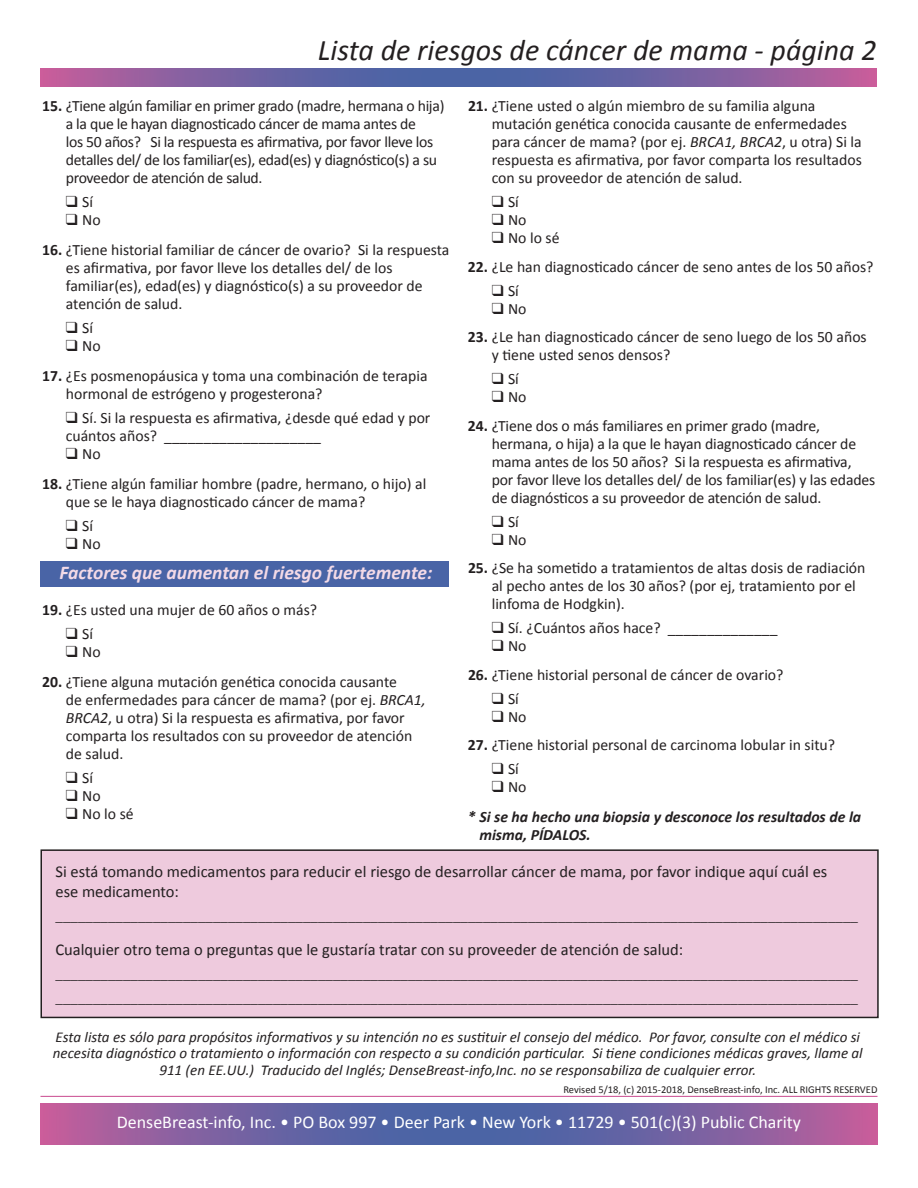
<style>
.page{position:relative;width:918px;height:1188px;background:#fff}
.page>*{position:absolute;margin:0;border:0;box-sizing:border-box;transform-origin:0 0}
.t1{font:italic 30px "Calibri";color:#231f20}
.t2{font:italic 700 19.5px "Calibri";color:#f3dae7}
.t3{font:18px "Calibri";color:#fff}
.t4{font:16.5px/19.8px "Calibri";color:#231f20}
.t5{font:15.75px/18px "Calibri";color:#231f20}
.t6{font:15.75px/18px "Calibri";letter-spacing:-.02em;color:#231f20}
.t7{font:italic 700 15.75px/30px "Calibri";color:#231f20}
.t8{font:15px/24px "Minion Pro";color:#231f20}
.t9{font:italic 15px/16.5px "Calibri";color:#231f20;text-align:center}
.t10{font:10.5px "Calibri";color:#231f20}
.s1{font-weight:700}
.s2{font-style:italic}
.s3{font-weight:400;font-style:normal}
</style>
<div class="page">
<div style="left:40px;top:561px;width:409px;height:26px;background:#4964a6"></div>
<div style="left:41px;top:850px;width:837px;height:167px;background:#eecadd"></div>
<div style="left:40px;top:849px;width:839px;height:169px;border:2px solid #231f20"></div>
<svg style="left:40px;top:69px;width:837px;height:18px;background:#7861a1"></svg>
<svg style="left:41px;top:1104px;width:837px;height:41px;background:#7861a1"></svg>
<hr style="left:41px;top:1096px;width:837px;height:1px;background:#cf5d9b">
<h1 class="t1" style="left:318px;top:31px;width:560px">Lista de riesgos de cáncer de mama - página 2</h1>
<p class="t6" style="left:66px;top:96px;width:380px;text-indent:-24px"><span class="s1">15.</span> ¿Tiene algún familiar en primer grado (madre, hermana o hija) a la que le hayan diagnosticado cáncer de mama antes de<br>los 50 años? Si la respuesta es afirmativa, por favor lleve los detalles del/ de los familiar(es), edad(es) y diagnóstico(s) a su proveedor de atención de salud.</p>
<p class="t5" style="left:66px;top:192px;width:29px">❑ Sí</p>
<p class="t5" style="left:66px;top:210px;width:36px">❑ No</p>
<p class="t5" style="left:66px;top:240px;width:385px;text-indent:-24px"><span class="s1">16.</span> ¿Tiene historial familiar de cáncer de ovario? Si la respuesta es afirmativa, por favor lleve los detalles del/ de los familiar(es), edad(es) y diagnóstico(s) a su proveedor de atención de salud.</p>
<p class="t5" style="left:66px;top:318px;width:29px">❑ Sí</p>
<p class="t5" style="left:66px;top:336px;width:36px">❑ No</p>
<p class="t5" style="left:66px;top:366px;width:363px;text-indent:-24px"><span class="s1">17.</span> ¿Es posmenopáusica y toma una combinación de terapia hormonal de estrógeno y progesterona?</p>
<p class="t5" style="left:66px;top:408px;width:366px">❑ Sí. Si la respuesta es afirmativa, ¿desde qué edad y por cuántos años? ____________________</p>
<p class="t5" style="left:66px;top:444px;width:36px">❑ No</p>
<p class="t5" style="left:66px;top:474px;width:362px;text-indent:-24px"><span class="s1">18.</span> ¿Tiene algún familiar hombre (padre, hermano, o hijo) al que se le haya diagnosticado cáncer de mama?</p>
<p class="t5" style="left:66px;top:516px;width:29px">❑ Sí</p>
<p class="t5" style="left:66px;top:534px;width:36px">❑ No</p>
<p class="t2" style="left:60px;top:561px;width:375px">Factores que aumentan el riesgo fuertemente:</p>
<p class="t5" style="left:42px;top:600px;width:277px"><span class="s1">19.</span> ¿Es usted una mujer de 60 años o más?</p>
<p class="t5" style="left:66px;top:624px;width:29px">❑ Sí</p>
<p class="t5" style="left:66px;top:642px;width:36px">❑ No</p>
<p class="t5" style="left:66px;top:672px;width:362px;text-indent:-24px"><span class="s1">20.</span> ¿Tiene alguna mutación genética conocida causante<br>de enfermedades para cáncer de mama? (por ej. <span class="s2">BRCA1, BRCA2</span>, u otra) Si la respuesta es afirmativa, por favor comparta los resultados con su proveedor de atención de salud.</p>
<p class="t5" style="left:66px;top:768px;width:29px">❑ Sí</p>
<p class="t5" style="left:66px;top:786px;width:36px">❑ No</p>
<p class="t5" style="left:66px;top:804px;width:69px">❑ No lo sé</p>
<p class="t5" style="left:492px;top:96px;width:372px;text-indent:-24px"><span class="s1">21.</span> ¿Tiene usted o algún miembro de su familia alguna mutación genética conocida causante de enfermedades para cáncer de mama? (por ej. <span class="s2">BRCA1, BRCA2</span>, u otra) Si la respuesta es afirmativa, por favor comparta los resultados con su proveedor de atención de salud.</p>
<p class="t5" style="left:492px;top:192px;width:29px">❑ Sí</p>
<p class="t5" style="left:492px;top:210px;width:36px">❑ No</p>
<p class="t5" style="left:492px;top:228px;width:69px">❑ No lo sé</p>
<p class="t5" style="left:468px;top:257px;width:407px"><span class="s1">22.</span> ¿Le han diagnosticado cáncer de seno antes de los 50 años?</p>
<p class="t5" style="left:492px;top:281px;width:29px">❑ Sí</p>
<p class="t5" style="left:492px;top:299px;width:36px">❑ No</p>
<p class="t5" style="left:492px;top:327px;width:377px;text-indent:-24px"><span class="s1">23.</span> ¿Le han diagnosticado cáncer de seno luego de los 50 años y tiene usted senos densos?</p>
<p class="t5" style="left:492px;top:369px;width:29px">❑ Sí</p>
<p class="t5" style="left:492px;top:387px;width:36px">❑ No</p>
<p class="t5" style="left:492px;top:416px;width:385px;text-indent:-24px"><span class="s1">24.</span> ¿Tiene dos o más familiares en primer grado (madre, hermana, o hija) a la que le hayan diagnosticado cáncer de mama antes de los 50 años? Si la respuesta es afirmativa, por favor lleve los detalles del/ de los familiar(es) y las edades de diagnósticos a su proveedor de atención de salud.</p>
<p class="t5" style="left:492px;top:512px;width:29px">❑ Sí</p>
<p class="t5" style="left:492px;top:530px;width:36px">❑ No</p>
<p class="t5" style="left:492px;top:558px;width:375px;text-indent:-24px"><span class="s1">25.</span> ¿Se ha sometido a tratamientos de altas dosis de radiación al pecho antes de los 30 años? (por ej, tratamiento por el linfoma de Hodgkin).</p>
<p class="t5" style="left:492px;top:618px;width:287px">❑ Sí. ¿Cuántos años hace? ______________</p>
<p class="t5" style="left:492px;top:636px;width:36px">❑ No</p>
<p class="t5" style="left:468px;top:665px;width:317px"><span class="s1">26.</span> ¿Tiene historial personal de cáncer de ovario?</p>
<p class="t5" style="left:492px;top:689px;width:29px">❑ Sí</p>
<p class="t5" style="left:492px;top:707px;width:36px">❑ No</p>
<p class="t5" style="left:468px;top:735px;width:369px"><span class="s1">27.</span> ¿Tiene historial personal de carcinoma lobular in situ?</p>
<p class="t5" style="left:492px;top:759px;width:29px">❑ Sí</p>
<p class="t7" style="left:468px;top:771px;width:395px;text-indent:24px">❑ <span class="s3">No<br></span>* Si se ha hecho una biopsia y desconoce los resultados de la</p>
<p class="t7" style="left:479px;top:819px;width:113px">misma, PÍDALOS.</p>
<p class="t4" style="left:56px;top:861px;width:773px">Si está tomando medicamentos para reducir el riesgo de desarrollar cáncer de mama, por favor indique aquí cuál es ese medicamento:</p>
<p class="t8" style="left:56px;top:904px;width:804px">___________________________________________________________________________________________________________</p>
<p class="t4" style="left:56px;top:939px;width:629px">Cualquier otro tema o preguntas que le gustaría tratar con su proveeder de atención de salud:</p>
<p class="t8" style="left:56px;top:962px;width:804px">___________________________________________________________________________________________________________ ___________________________________________________________________________________________________________</p>
<p class="t9" style="left:53px;top:1028px;width:811px">Esta lista es sólo para propósitos informativos y su intención no es sustituir el consejo del médico. Por favor, consulte con el médico si necesita diagnóstico o tratamiento o información con respecto a su condición particular. Si tiene condiciones médicas graves, llame al<br>911 (en EE.UU.) Traducido del Inglés; DenseBreast-info,Inc. no se responsabiliza de cualquier error.</p>
<p class="t10" style="left:563px;top:1083px;width:316px">Revised 5/18, (c) 2015-2018, DenseBreast-info, Inc. ALL RIGHTS RESERVED</p>
<p class="t3" style="left:117px;top:1111px;width:686px">DenseBreast-info, Inc. • PO Box 997 • Deer Park • New York • 11729 • 501(c)(3) Public Charity</p>
</div>
